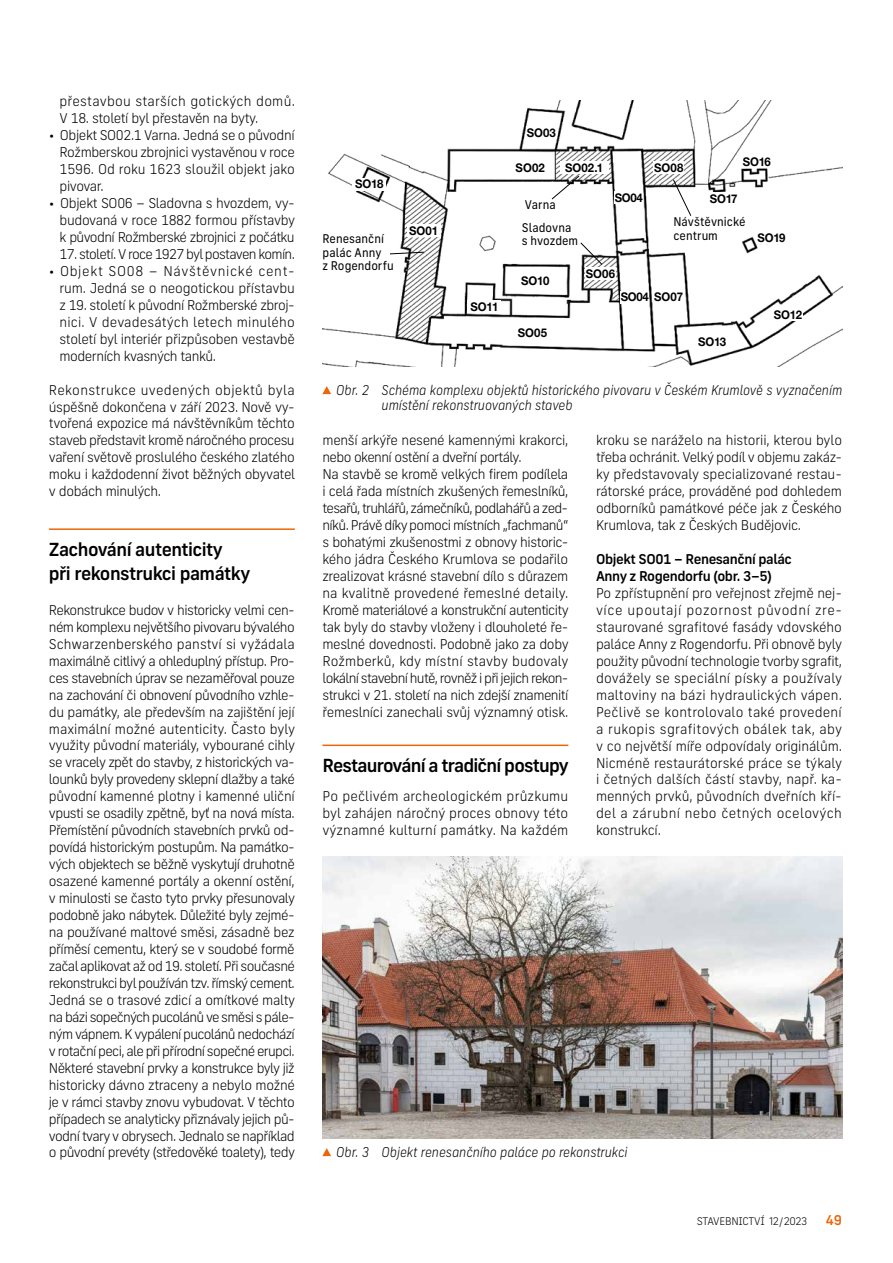
<style>
.page{position:relative;width:893px;height:1263px;background:#fff}
.page>*{position:absolute;margin:0;border:0;box-sizing:border-box;transform-origin:0 0}
.t1{font:500 18px/24px "New Frank";letter-spacing:-.035em;color:#000}
.t2{font:300 13.5px/17px "New Frank";letter-spacing:-.035em;color:#000;text-align:justify}
.t3{font:italic 300 13.5px/15px "New Frank";letter-spacing:-.01em;color:#000;scale:.95 1}
.t4{font:300 13.5px/17px "New Frank";letter-spacing:.01em;color:#000}
.t5{font:500 13.5px/17px "New Frank";letter-spacing:-.03em;color:#000}
.t6{font:500 13.5px "New Frank";color:#ec6608}
.t7{font:700 12px "Helvetica Neue LT Pro";color:#000;scale:.95 1}
.t8{font:12px/13.5px "New Frank";color:#000;scale:.95 1}
.t9{font:300 10.5px "New Frank";letter-spacing:-.03em;color:#000}
</style>
<div class="page">
<svg style="left:322px;top:1148px;width:9px;height:8px"></svg>
<hr style="left:49px;top:528px;width:246px;height:2px;background:#ec6608">
<hr style="left:322px;top:744px;width:246px;height:2px;background:#ec6608">
<img style="left:323px;top:856px;width:519px;height:282px">
<svg style="left:322px;top:386px;width:9px;height:8px"></svg>
<img style="left:322px;top:101px;width:520px;height:266px">
<div style="left:352px;top:178px;width:34px;height:13px;background:#fff"></div>
<div style="left:407px;top:224px;width:33px;height:13px;background:#fff"></div>
<div style="left:468px;top:300px;width:33px;height:13px;background:#fff"></div>
<div style="left:518px;top:274px;width:34px;height:13px;background:#fff"></div>
<div style="left:516px;top:326px;width:33px;height:13px;background:#fff"></div>
<div style="left:585px;top:267px;width:31px;height:13px;background:#fff"></div>
<div style="left:653px;top:290px;width:31px;height:13px;background:#fff"></div>
<div style="left:697px;top:335px;width:30px;height:13px;background:#fff"></div>
<div style="left:773px;top:308px;width:30px;height:13px;background:#fff"></div>
<div style="left:756px;top:231px;width:31px;height:13px;background:#fff"></div>
<div style="left:708px;top:192px;width:31px;height:13px;background:#fff"></div>
<div style="left:741px;top:155px;width:31px;height:13px;background:#fff"></div>
<div style="left:653px;top:161px;width:31px;height:13px;background:#fff"></div>
<div style="left:515px;top:161px;width:30px;height:13px;background:#fff"></div>
<div style="left:526px;top:126px;width:31px;height:13px;background:#fff"></div>
<div style="left:560px;top:161px;width:48px;height:13px;background:#fff"></div>
<div style="left:621px;top:290px;width:28px;height:13px;background:#fff"></div>
<div style="left:615px;top:191px;width:28px;height:13px;background:#fff"></div>
<div style="left:835px;top:237px;width:14px;height:24px;background:#fff"></div>
<svg style="left:551px;top:175px;width:29px;height:25px"></svg>
<svg style="left:672px;top:179px;width:20px;height:38px"></svg>
<svg style="left:389px;top:251px;width:36px;height:4px"></svg>
<svg style="left:580px;top:242px;width:23px;height:24px"></svg>
<p class="t4" style="left:60px;top:93px;width:237px">přestavbou starších gotických domů.<br>V 18. století byl přestavěn na byty.</p>
<p class="t2" style="left:60px;top:127px;width:237px;text-indent:-11px">• Objekt SO02.1 Varna. Jedná se o původní Rožmberskou zbrojnici vystavěnou v roce 1596. Od roku 1623 sloužil objekt jako pivovar.</p>
<p class="t2" style="left:60px;top:195px;width:237px;text-indent:-11px">• Objekt SO06 – Sladovna s hvozdem, vy&shy;budovaná v roce 1882 formou přístavby k původní Rožmberské zbrojnici z počátku</p>
<p class="t2" style="left:60px;top:246px;width:237px">17. století. V roce 1927 byl postaven komín.</p>
<p class="t2" style="left:60px;top:263px;width:237px;text-indent:-11px">• Objekt SO08 – Návštěvnické cent&shy;rum. Jedná se o neogotickou přístavbu z 19. století k původní Rožmberské zbroj&shy;nici. V devadesátých letech minulého století byl interiér přizpůsoben vestavbě moderních kvasných tanků.</p>
<p class="t2" style="left:49px;top:381px;width:248px">Rekonstrukce uvedených objektů byla úspěšně dokončena v září 2023. Nově vy&shy;tvořená expozice má návštěvníkům těchto staveb představit kromě náročného procesu vaření světově proslulého českého zlatého moku i každodenní život běžných obyvatel v dobách minulých.</p>
<h1 class="t1" style="left:49px;top:537px;width:203px">Zachování autenticity<br>při rekonstrukci památky</h1>
<p class="t2" style="left:49px;top:601px;width:248px">Rekonstrukce budov v historicky velmi cen&shy;ném komplexu největšího pivovaru bývalého Schwarzenberského panství si vyžádala maximálně citlivý a ohleduplný přístup. Pro&shy;ces stavebních úprav se nezaměřoval pouze na zachování či obnovení původního vzhle&shy;du památky, ale především na zajištění její maximální možné autenticity. Často byly využity původní materiály, vybourané cihly se vracely zpět do stavby, z historických va&shy;lounků byly provedeny sklepní dlažby a také původní kamenné plotny i kamenné uliční vpusti se osadily zpětně, byť na nová místa.<br>Přemístění původních stavebních prvků od&shy;povídá historickým postupům. Na památko&shy;vých objektech se běžně vyskytují druhotně osazené kamenné portály a okenní ostění, v minulosti se často tyto prvky přesunovaly podobně jako nábytek. Důležité byly zejmé&shy;na používané maltové směsi, zásadně bez příměsí cementu, který se v soudobé formě začal aplikovat až od 19. století. Při současné rekonstrukci byl používán tzv. římský cement.<br>Jedná se o trasové zdicí a omítkové malty na bázi sopečných pucolánů ve směsi s pále&shy;ným vápnem. K vypálení pucolánů nedochází v rotační peci, ale při přírodní sopečné erupci.<br>Některé stavební prvky a konstrukce byly již historicky dávno ztraceny a nebylo možné je v rámci stavby znovu vybudovat. V těchto případech se analyticky přiznávaly jejich pů&shy;vodní tvary v obrysech. Jednalo se například o původní prevéty (středověké toalety), tedy</p>
<p class="t7" style="left:355px;top:177px;width:31px">SO18</p>
<p class="t7" style="left:527px;top:125px;width:32px">SO03</p>
<p class="t7" style="left:565px;top:160px;width:42px">SO02.1</p>
<p class="t7" style="left:516px;top:160px;width:32px">SO02</p>
<p class="t7" style="left:654px;top:160px;width:32px">SO08</p>
<p class="t8" style="left:525px;top:198px;width:34px">Varna</p>
<p class="t7" style="left:615px;top:190px;width:31px">SO04</p>
<p class="t7" style="left:743px;top:154px;width:31px">SO16</p>
<p class="t7" style="left:710px;top:192px;width:31px">SO17</p>
<p class="t8" style="left:673px;top:215px;width:77px">Návštěvnické</p>
<p class="t8" style="left:522px;top:221px;width:61px">Sladovna s hvozdem</p>
<p class="t7" style="left:409px;top:223px;width:32px">SO01</p>
<p class="t8" style="left:322px;top:232px;width:66px">Renesanční</p>
<p class="t8" style="left:673px;top:229px;width:48px">centrum</p>
<p class="t8" style="left:322px;top:245px;width:77px">palác Anny<br>z Rogendorfu</p>
<p class="t7" style="left:586px;top:266px;width:32px">SO06</p>
<p class="t7" style="left:521px;top:273px;width:31px">SO10</p>
<p class="t7" style="left:471px;top:299px;width:31px">SO11</p>
<p class="t7" style="left:518px;top:325px;width:32px">SO05</p>
<p class="t7" style="left:621px;top:290px;width:67px">SO04 SO07</p>
<p class="t7" style="left:698px;top:334px;width:31px">SO13</p>
<p class="t7" style="left:757px;top:230px;width:31px">SO19</p>
<p class="t7" style="left:774px;top:307px;width:31px">SO12</p>
<p class="t3" style="left:382px;top:383px;width:486px;text-indent:-45px">Obr. 2 Schéma komplexu objektů historického pivovaru v Českém Krumlově s vyznačením umístění rekonstruovaných staveb</p>
<p class="t2" style="left:322px;top:432px;width:248px;text-align:left">menší arkýře nesené kamennými krakorci, nebo okenní ostění a dveřní portály.<br>Na stavbě se kromě velkých firem podílela i celá řada místních zkušených řemeslníků, tesařů, truhlářů, zámečníků, podlahářů a zed&shy;níků. Právě díky pomoci místních „fach manů“ s bohatými zkušenostmi z obnovy historic&shy;kého jádra Českého Krumlova se podařilo zrealizovat krásné stavební dílo s důrazem na kvalitně provedené řemeslné detaily.<br>Kromě materiálové a konstrukční autenticity tak byly do stavby vloženy i dlouholeté ře&shy;meslné dovednosti. Podobně jako za doby Rožmberků, kdy místní stavby budovaly lokální stavební hutě, rovněž i při jejich rekon&shy;strukci v 21. století na nich zdejší znamenití řemeslníci zanechali svůj významný otisk.</p>
<h1 class="t1" style="left:322px;top:754px;width:248px">Restaurování a tradiční postupy</h1>
<p class="t2" style="left:322px;top:788px;width:248px">Po pečlivém archeologickém průzkumu byl zahájen náročný proces obnovy této významné kulturní památky. Na každém</p>
<p class="t2" style="left:596px;top:432px;width:248px">kroku se naráželo na historii, kterou bylo třeba ochránit. Velký podíl v objemu zakáz&shy;ky představovaly specializované restau&shy;rátorské práce, prováděné pod dohledem odborníků památkové péče jak z Českého Krumlova, tak z Českých Budějovic.</p>
<p class="t5" style="left:596px;top:550px;width:197px">Objekt SO01 – Renesanční palác<br>Anny z Rogendorfu (ob r. 3–5)</p>
<p class="t2" style="left:596px;top:585px;width:248px">Po zpřístupnění pro veřejnost zřejmě nej&shy;více upoutají pozornost původní zre&shy;staurované sgrafitové fasády vdovského paláce Anny z Rogendorfu. Při obnově byly použity původní technologie tvorby sgrafit, dovážely se speciální písky a používaly maltoviny na bázi hydraulických vápen.<br>Pečlivě se kontrolovalo také provedení a rukopis sgrafitových obálek tak, aby v co největší míře odpovídaly originálům.<br>Nicméně restaurátorské práce se týkaly i četných dalších částí stavby, např. ka&shy;menných prvků, původních dveřních kří&shy;del a zárubní nebo četných ocelových konstrukcí.</p>
<p class="t3" style="left:336px;top:1144px;width:308px">Obr. 3 Objekt renesančního paláce po rekonstrukci</p>
<p class="t9" style="left:697px;top:1215px;width:112px">STAVEBNICTVÍ 12/2023</p>
<p class="t6" style="left:826px;top:1211px;width:17px">49</p>
</div>
